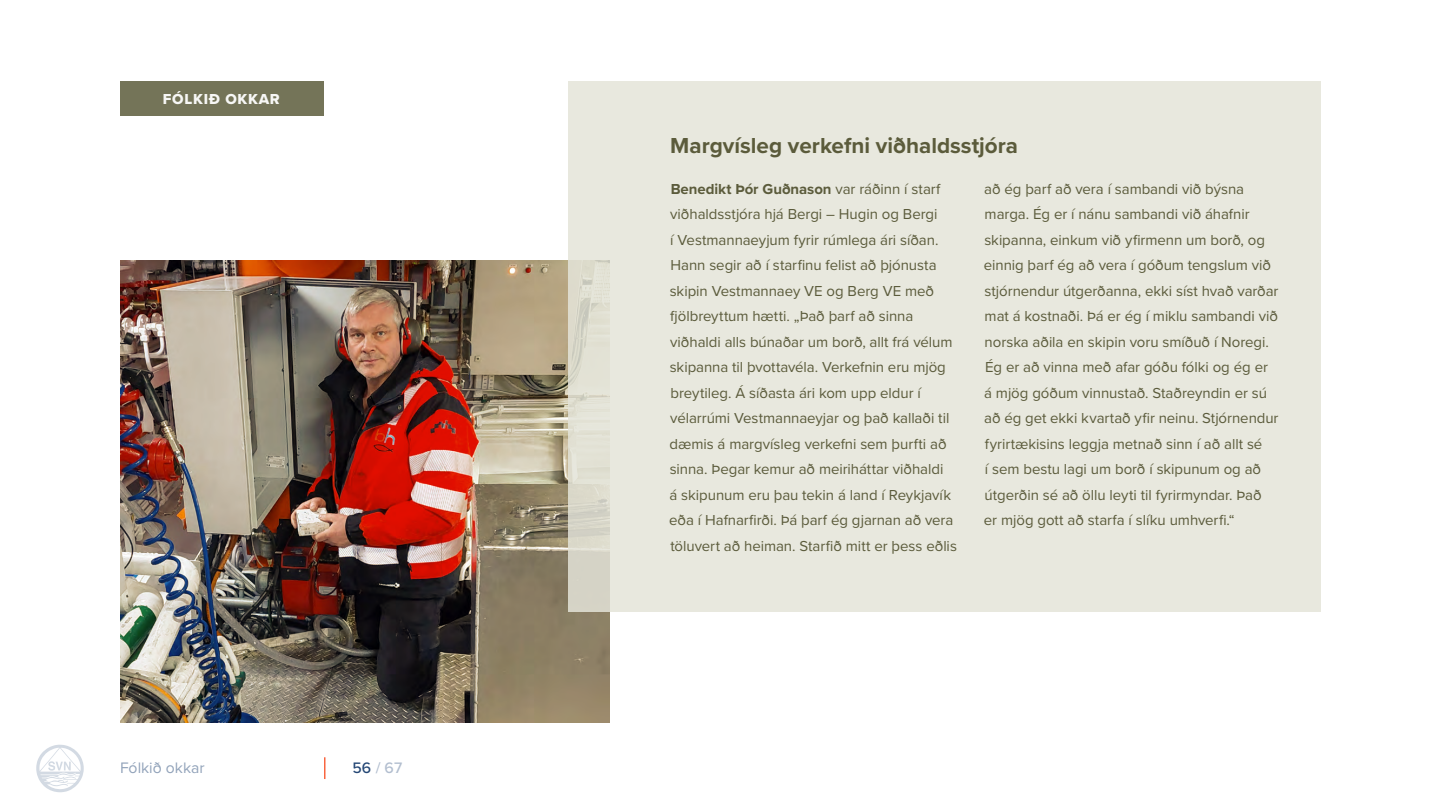
<style>
.page{position:relative;width:1440px;height:810px;background:#fff}
.page>*{position:absolute;margin:0;border:0;box-sizing:border-box;transform-origin:0 0}
.t1{font:700 22.5px "Proxima Nova";color:#5b5b3b}
.t2{font:15.75px "Proxima Nova";color:#92a3ba}
.t3{font:500 15.75px "Proxima Nova";color:#b2becf}
.t4{font:15px/25.5px "Proxima Nova";letter-spacing:-.005em;color:#5b5b3b}
.t5{font:15px "Proxima Nova Extrabld";letter-spacing:.05em;color:#f7f7f5}
.s1{color:#244775}
.s2{font-weight:700}
</style>
<div class="page">
<svg style="left:36px;top:745px;width:48px;height:47px"></svg>
<img style="left:120px;top:261px;width:489px;height:462px">
<div style="left:568px;top:82px;width:753px;height:530px;background:#e4e4d9"></div>
<div style="left:120px;top:82px;width:203px;height:34px;background:#747458"></div>
<hr style="left:324px;top:757px;width:2px;height:22px;background:#f96641">
<p class="t5" style="left:163px;top:88px;width:119px">FÓLKIÐ OKKAR</p>
<p class="t2" style="left:120px;top:756px;width:86px">Fólkið okkar</p>
<p class="t3" style="left:352px;top:756px;width:51px"><span class="s1">56</span> / 67</p>
<h1 class="t1" style="left:670px;top:129px;width:349px">Margvísleg verkefni viðhaldsstjóra</h1>
<p class="t4" style="left:669px;top:175px;width:289px"><span class="s2">Benedikt Þór Guðnason</span> var ráðinn í starf viðhaldsstjóra hjá Bergi – Hugin og Bergi<br>í Vestmannaeyjum fyrir rúmlega ári síðan.<br>Hann segir að í starfinu felist að þjónusta skipin Vestmannaey VE og Berg VE með fjölbreyttum hætti. „Það þarf að sinna viðhaldi alls búnaðar um borð, allt frá vélum skipanna til þvottavéla. Verkefnin eru mjög breytileg. Á síðasta ári kom upp eldur í vélarrúmi Vestmannaeyjar og það kallaði til dæmis á margvísleg verkefni sem þurfti að sinna. Þegar kemur að meiriháttar viðhaldi<br>á skipunum eru þau tekin á land í Reykjavík eða í Hafnarfirði. Þá þarf ég gjarnan að vera töluvert að heiman. Starfið mitt er þess eðlis</p>
<p class="t4" style="left:984px;top:175px;width:296px">að ég þarf að vera í sambandi við býsna marga. Ég er í nánu sambandi við áhafnir skipanna, einkum við yfirmenn um borð, og einnig þarf ég að vera í góðum tengslum við stjórnendur útgerðanna, ekki síst hvað varðar mat á kostnaði. Þá er ég í miklu sambandi við norska aðila en skipin voru smíðuð í Noregi.<br>Ég er að vinna með afar góðu fólki og ég er<br>á mjög góðum vinnustað. Staðreyndin er sú að ég get ekki kvartað yfir neinu. Stjórnendur fyrirtækisins leggja metnað sinn í að allt sé<br>í sem bestu lagi um borð í skipunum og að útgerðin sé að öllu leyti til fyrirmyndar. Það<br>er mjög gott að starfa í slíku umhverfi.“</p>
</div>
